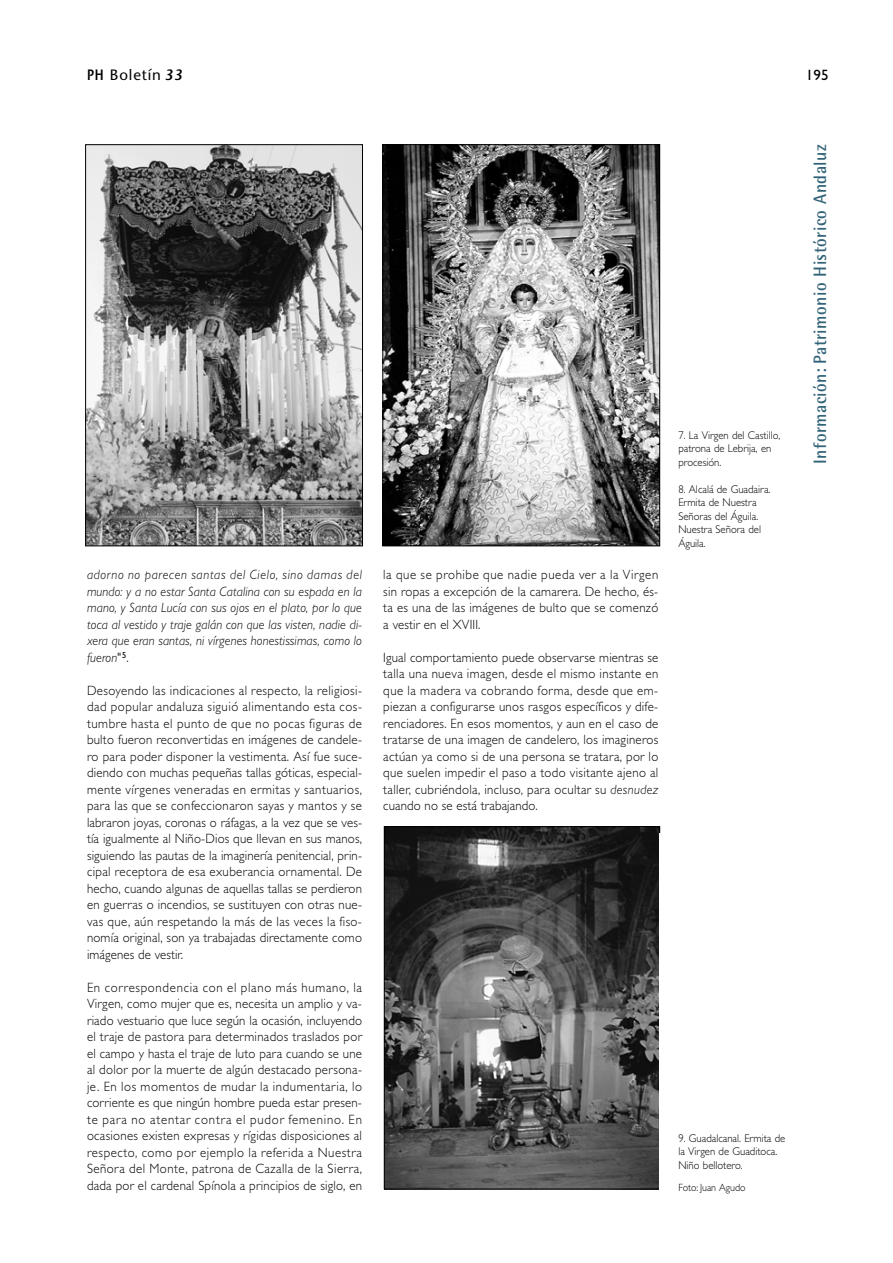
<style>
.page{position:relative;width:893px;height:1263px;background:#fff}
.page>*{position:absolute;margin:0;border:0;box-sizing:border-box;transform-origin:0 0}
.t1{font:700 18px "Rotis Semi Sans";letter-spacing:.025em;color:#326378;scale:.95 1}
.t2{font:15px "Stone Sans";letter-spacing:.055em;color:#000}
.t3{font:15px "Gill Sans";color:#000}
.t4{font:300 13.5px/16.5px "Gill Sans";letter-spacing:.02em;color:#000;text-align:justify;scale:.95 1}
.t5{font:italic 300 13.5px/16.5px "Gill Sans";letter-spacing:.01em;color:#000;text-align:justify;scale:.95 1}
.t6{font:300 11.25px/13.5px "Gill Sans";color:#000;scale:.95 1}
.t7{font:300 10.5px "Gill Sans";color:#000;scale:.95 1}
.s1{font-weight:600}
.s2{font-weight:600;font-style:italic}
.s3{font-style:normal}
.s4{font-style:italic}
</style>
<div class="page">
<img style="left:87px;top:147px;width:273px;height:397px">
<div style="left:85px;top:145px;width:277px;height:401px;border:1px solid #000"></div>
<img style="left:384px;top:147px;width:273px;height:397px">
<div style="left:382px;top:145px;width:277px;height:401px;border:1px solid #000"></div>
<img style="left:386px;top:829px;width:271px;height:358px">
<div style="left:384px;top:827px;width:275px;height:362px;border:1px solid #000"></div>
<p class="t2" style="left:87px;top:69px;width:97px"><span class="s1">PH</span> Boletín <span class="s2">33</span></p>
<p class="t3" style="left:806px;top:69px;width:24px">195</p>
<p class="t5" style="left:87px;top:568px;width:291px">adorno no parecen santas del Cielo, sino damas del mundo: y a no estar Santa Catalina con su espada en la mano, y Santa Lucía con sus ojos en el plato, por lo que toca al vestido y traje galán con que las visten, nadie di&shy;xera que eran santas, ni vírgenes honestissimas, como lo fueron<span class="s3">"</span> <sup>5</sup><span class="s3">.</span></p>
<p class="t4" style="left:87px;top:683px;width:291px">Desoyendo las indicaciones al respecto, la religiosi&shy;dad popular andaluza siguió alimentando esta cos&shy;tumbre hasta el punto de que no pocas figuras de bulto fueron reconvertidas en imágenes de candele&shy;ro para poder disponer la vestimenta. Así fue suce&shy;diendo con muchas pequeñas tallas góticas, especial&shy;mente vírgenes veneradas en ermitas y santuarios, para las que se confeccionaron sayas y mantos y se labraron joyas, coronas o ráfagas, a la vez que se ves&shy;tía igualmente al Niño-Dios que llevan en sus manos, siguiendo las pautas de la imaginería penitencial, prin&shy;cipal receptora de esa exuberancia ornamental. De hecho, cuando algunas de aquellas tallas se perdieron en guerras o incendios, se sustituyen con otras nue&shy;vas que, aún respetando la más de las veces la fiso&shy;nomía original, son ya trabajadas directamente como imágenes de vestir.</p>
<p class="t4" style="left:87px;top:980px;width:291px">En correspondencia con el plano más humano, la Virgen, como mujer que es, necesita un amplio y va&shy;riado vestuario que luce según la ocasión, incluyendo el traje de pastora para determinados traslados por el campo y hasta el traje de luto para cuando se une al dolor por la muerte de algún destacado persona&shy;je. En los momentos de mudar la indumentaria, lo corriente es que ningún hombre pueda estar presen&shy;te para no atentar contra el pudor femenino. En ocasiones existen expresas y rígidas disposiciones al respecto, como por ejemplo la referida a Nuestra Señora del Monte, patrona de Cazalla de la Sierra, dada por el cardenal Spínola a principios de siglo, en</p>
<p class="t4" style="left:383px;top:568px;width:291px">la que se prohibe que nadie pueda ver a la Virgen sin ropas a excepción de la camarera. De hecho, és&shy;ta es una de las imágenes de bulto que se comenzó a vestir en el XVIII.</p>
<p class="t4" style="left:383px;top:650px;width:291px">Igual comportamiento puede observarse mientras se talla una nueva imagen, desde el mismo instante en que la madera va cobrando forma, desde que em&shy;piezan a configurarse unos rasgos específicos y dife&shy;renciadores. En esos momentos, y aun en el caso de tratarse de una imagen de candelero, los imagineros actúan ya como si de una persona se tratara, por lo que suelen impedir el paso a todo visitante ajeno al taller, cubriéndola, incluso, para ocultar su <span class="s4">desnudez </span>cuando no se está trabajando.</p>
<p class="t6" style="left:678px;top:430px;width:109px">7. La Virgen del Castillo, patrona de Lebrija, en procesión.</p>
<p class="t6" style="left:678px;top:484px;width:98px">8. Alcalá de Guadaira.<br>Ermita de Nuestra<br>Señoras del Águila.<br>Nuestra Señora del<br>Águila.</p>
<p class="t6" style="left:678px;top:1132px;width:114px">9. Guadalcanal. Ermita de la Virgen de Guaditoca.<br>Niño bellotero.</p>
<p class="t7" style="left:678px;top:1184px;width:72px">Foto: Juan Agudo</p>
<h1 class="t1" style="left:813px;top:464px;width:337px;rotate:-90deg">Información: Patrimonio Histórico Andaluz</h1>
</div>
